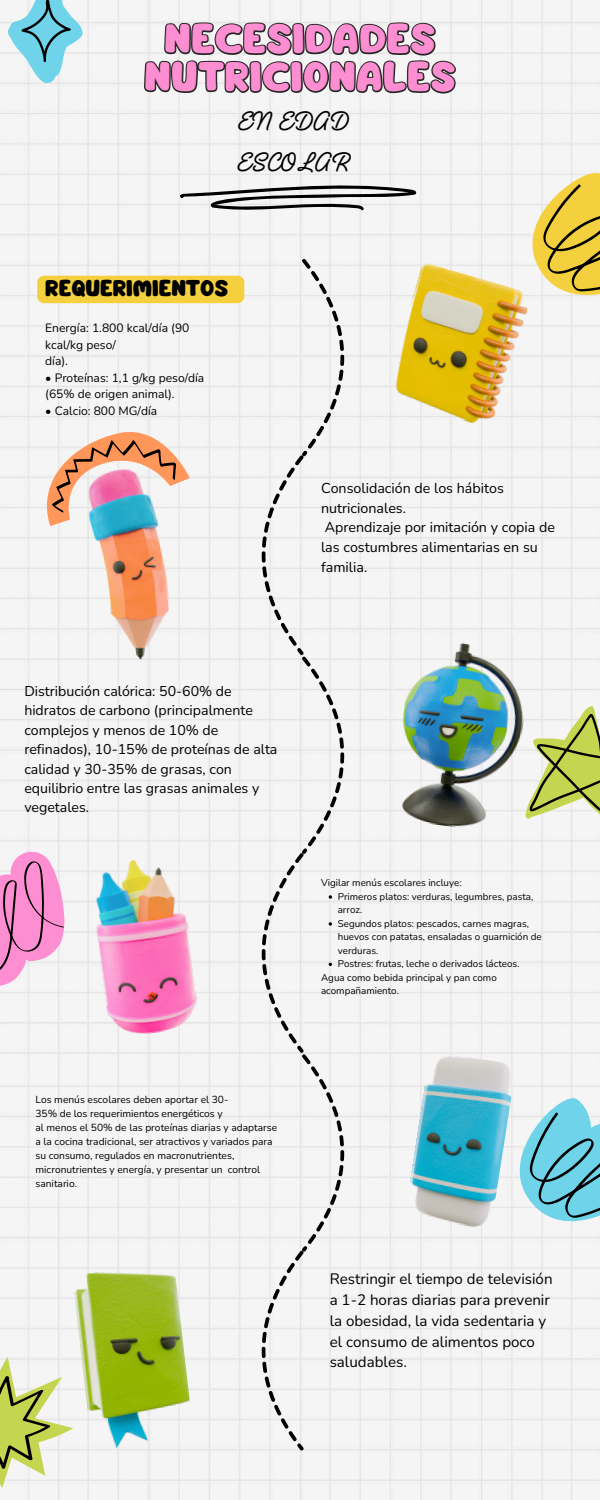
<style>
.page{position:relative;width:600px;height:1500px;background:#fff}
.page>*{position:absolute;margin:0;border:0;box-sizing:border-box;transform-origin:0 0}
.t1{font:36px/37.9px "Mango";letter-spacing:.02em;color:#fd8ed1;text-align:center}
.t2{font:29.1px/40.5px "Handelson Three";color:#000}
.t3{font:20px "Mango";color:#000}
.t4{font:15.1px/20.7px "Nunito";color:#000}
.t5{font:14.3px/19.6px "Nunito";color:#000}
.t6{font:14.2px/19.4px "Nunito";color:#000}
.t7{font:12.1px/16.6px "Nunito";color:#000}
.t8{font:10.2px/14px "Nunito";color:#000}
.t9{font:9.8px/13.5px "Nunito";color:#000}
</style>
<div class="page">
<img style="left:0;top:0;width:600px;height:1500px">
<img style="left:383px;top:262px;width:149px;height:167px">
<svg style="left:24px;top:407px;width:166px;height:128px"></svg>
<img style="left:84px;top:466px;width:92px;height:197px">
<img style="left:390px;top:637px;width:142px;height:197px">
<img style="left:88px;top:854px;width:113px;height:185px">
<svg style="left:488px;top:1075px;width:112px;height:175px"></svg>
<img style="left:404px;top:1051px;width:112px;height:179px">
<svg style="left:0;top:1357px;width:73px;height:131px"></svg>
<img style="left:72px;top:1264px;width:122px;height:187px">
<svg style="left:506px;top:152px;width:94px;height:169px"></svg>
<svg style="left:494px;top:700px;width:106px;height:157px"></svg>
<svg style="left:0;top:851px;width:86px;height:138px"></svg>
<svg style="left:8px;top:0;width:75px;height:83px"></svg>
<svg style="left:179px;top:186px;width:237px;height:24px"></svg>
<div style="left:37px;top:276px;width:207px;height:27px;background:#f4d03e"></div>
<svg style="left:262px;top:259px;width:82px;height:1192px"></svg>
<svg style="left:142px;top:21px;width:316px;height:74px"></svg>
<p class="t1" style="left:144px;top:22px;width:313px">NECESIDADES<br>NUTRICIONALES</p>
<h3 class="t2" style="left:237px;top:102px;width:114px">EN EDAD<br>ESCOLAR</h3>
<p class="t3" style="left:45px;top:279px;width:185px">REQUERIMIENTOS</p>
<p class="t7" style="left:45px;top:320px;width:146px">Energía: 1.800 kcal/día (90 kcal/kg peso/</p>
<p class="t7" style="left:45px;top:353px;width:24px">día).</p>
<h5 class="t7" style="left:45px;top:370px;width:161px">• Proteínas: 1,1 g/kg peso/día (65% de origen animal).</h5>
<h5 class="t7" style="left:45px;top:403px;width:114px">• Calcio: 800 MG/día</h5>
<h4 class="t5" style="left:321px;top:479px;width:235px">Consolidación de los hábitos nutricionales.<br>Aprendizaje por imitación y copia de las costumbres alimentarias en su familia.</h4>
<p class="t6" style="left:24px;top:682px;width:255px">Distribución calórica: 50-60% de hidratos de carbono (principalmente complejos y menos de 10% de refinados), 10-15% de proteínas de alta calidad y 30-35% de grasas, con equilibrio entre las grasas animales y vegetales.</p>
<p class="t8" style="left:35px;top:1092px;width:194px">Los menús escolares deben aportar el 30-</p>
<p class="t8" style="left:35px;top:1106px;width:189px">35% de los requerimientos energéticos y</p>
<p class="t8" style="left:35px;top:1121px;width:243px">al menos el 50% de las proteínas diarias y adaptarse a la cocina tradicional, ser atractivos y variados para su consumo, regulados en macronutrientes, micronutrientes y energía, y presentar un control sanitario.</p>
<p class="t9" style="left:321px;top:877px;width:142px">Vigilar menús escolares incluye:</p>
<h4 class="t9" style="left:338px;top:890px;width:197px">Primeros platos: verduras, legumbres, pasta, arroz.</h4>
<p class="t9" style="left:338px;top:917px;width:206px">Segundos platos: pescados, carnes magras, huevos con patatas, ensaladas o guarnición de verduras.</p>
<p class="t9" style="left:338px;top:957px;width:183px">Postres: frutas, leche o derivados lácteos.</p>
<p class="t9" style="left:321px;top:971px;width:177px">Agua como bebida principal y pan como acompañamiento.</p>
<p class="t4" style="left:330px;top:1269px;width:224px">Restringir el tiempo de televisión a 1-2 horas diarias para prevenir la obesidad, la vida sedentaria y el consumo de alimentos poco saludables.</p>
</div>
